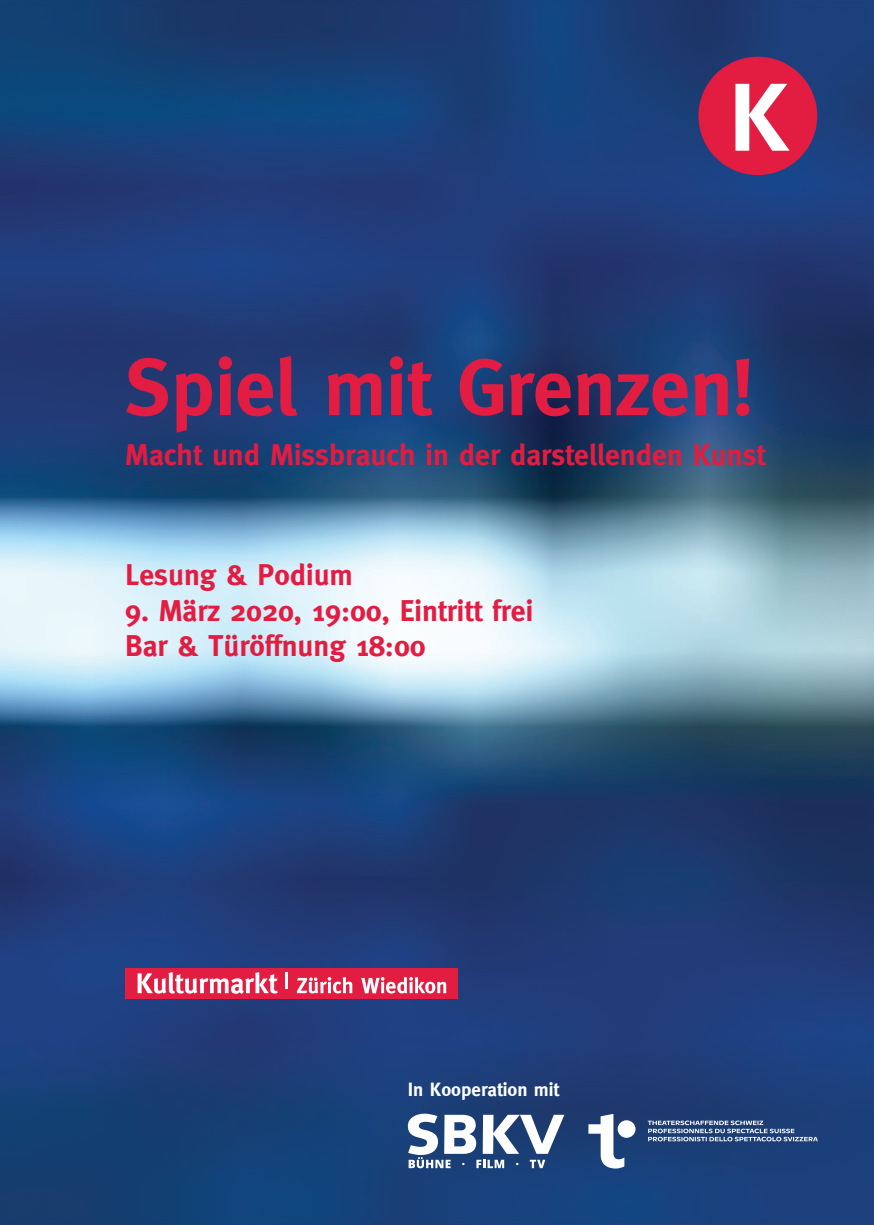
<style>
.page{position:relative;width:874px;height:1225px;background:#fff}
.page>*{position:absolute;margin:0;border:0;box-sizing:border-box;transform-origin:0 0}
.t1{font:700 80px "Meta";color:#e31c41}
.t2{font:700 29.6px/35.4px "Meta";color:#e31c41}
.t3{font:700 19px "Meta";color:#fff}
</style>
<div class="page">
<img style="left:0;top:0;width:873px;height:1224px">
<div style="left:698px;top:57px;width:118px;height:118px;background:#e31c41;border-radius:50%"></div>
<div style="left:125px;top:968px;width:332px;height:30px;background:#e31c41"></div>
<svg style="left:137px;top:972px;width:140px;height:22px"></svg>
<hr style="left:285px;top:972px;width:3px;height:17px;background:#fff">
<svg style="left:297px;top:977px;width:55px;height:16px"></svg>
<svg style="left:361px;top:977px;width:85px;height:16px"></svg>
<svg style="left:735px;top:84px;width:54px;height:67px"></svg>
<svg style="left:588px;top:1113px;width:36px;height:55px"></svg>
<div style="left:617px;top:1120px;width:18px;height:17px;background:#fff;border-radius:50%"></div>
<svg style="left:647px;top:1120px;width:170px;height:21px"></svg>
<svg style="left:407px;top:1113px;width:157px;height:55px"></svg>
<h1 class="t1" style="left:125px;top:341px;width:629px">Spiel mit Grenzen!</h1>
<p class="t2" style="left:125px;top:437px;width:641px">Macht und Missbrauch in der darstellenden Kunst</p>
<p class="t2" style="left:125px;top:557px;width:229px">Lesung &amp; Podium</p>
<p class="t2" style="left:125px;top:592px;width:409px">9. März 2020, 19:00, Eintritt frei<br>Bar &amp; Türöffnung 18:00</p>
<p class="t3" style="left:407px;top:1078px;width:153px">In Kooperation mit</p>
</div>
